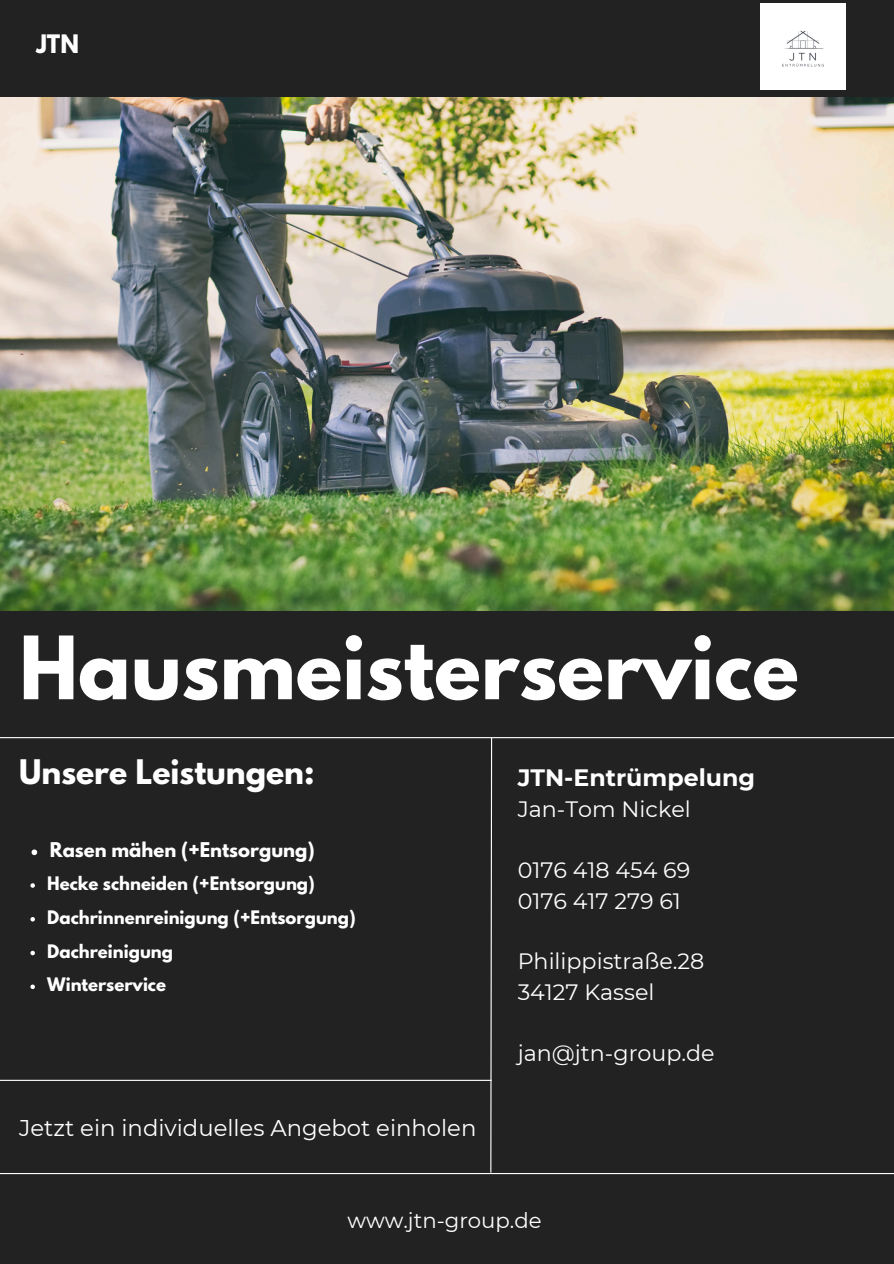
<style>
.page{position:relative;width:894px;height:1264px;background:#fff}
.page>*{position:absolute;margin:0;border:0;box-sizing:border-box;transform-origin:0 0}
.t1{font:700 77.25px "League Spartan";color:#fff}
.t2{font:700 30px "League Spartan";color:#fff}
.t3{font:700 23.7px "Montserrat";color:#fff}
.t4{font:22.65px "Montserrat";color:#fff}
.t5{font:700 22.5px "League Spartan";color:#fff}
.t6{font:22.2px/30.3px "Montserrat";color:#fff}
.t7{font:21.15px "Montserrat";color:#fff}
.t8{font:700 18px "League Spartan";color:#fff}
.t9{font:700 16.5px "League Spartan";color:#fff}
</style>
<div class="page">
<div style="left:0;top:0;width:893px;height:1263px;background:#222"></div>
<hr style="left:0;top:737px;width:893px;height:1px;background:#fff">
<svg style="left:489px;top:737px;width:3px;height:435px"></svg>
<hr style="left:0;top:1079px;width:491px;height:1px;background:#fff">
<hr style="left:0;top:1172px;width:893px;height:2px;background:#fff">
<img style="left:0;top:98px;width:893px;height:512px">
<div style="left:760px;top:4px;width:85px;height:85px;background:#fff"></div>
<svg style="left:32px;top:849px;width:5px;height:6px"></svg>
<svg style="left:30px;top:883px;width:5px;height:4px"></svg>
<svg style="left:30px;top:917px;width:5px;height:4px"></svg>
<svg style="left:30px;top:950px;width:5px;height:5px"></svg>
<svg style="left:30px;top:984px;width:5px;height:5px"></svg>
<p class="t5" style="left:36px;top:33px;width:44px">JTN</p>
<h1 class="t1" style="left:19px;top:629px;width:781px">Hausmeisterservice</h1>
<p class="t2" style="left:19px;top:757px;width:297px">Unsere Leistungen:</p>
<p class="t8" style="left:50px;top:841px;width:266px">Rasen mähen (+Entsorgung)</p>
<p class="t9" style="left:47px;top:875px;width:269px">Hecke schneiden (+Entsorgung)</p>
<p class="t9" style="left:47px;top:908px;width:310px">Dachrinnenreinigung (+Entsorgung)</p>
<h4 class="t9" style="left:47px;top:942px;width:127px">Dachreinigung</h4>
<h4 class="t9" style="left:47px;top:976px;width:120px">Winterservice</h4>
<p class="t4" style="left:19px;top:1114px;width:458px">Jetzt ein individuelles Angebot einholen</p>
<h4 class="t3" style="left:517px;top:763px;width:239px">JTN-Entrümpelung</h4>
<h4 class="t6" style="left:517px;top:794px;width:174px">Jan-Tom Nickel</h4>
<h4 class="t6" style="left:517px;top:855px;width:174px">0176 418 454 69<br>0176 417 279 61</h4>
<h4 class="t6" style="left:517px;top:946px;width:188px">Philippistraße.28<br>34127 Kassel</h4>
<h5 class="t6" style="left:517px;top:1037px;width:198px">jan@jtn-group.de</h5>
<h2 class="t7" style="left:347px;top:1207px;width:196px">www.jtn-group.de</h2>
</div>
